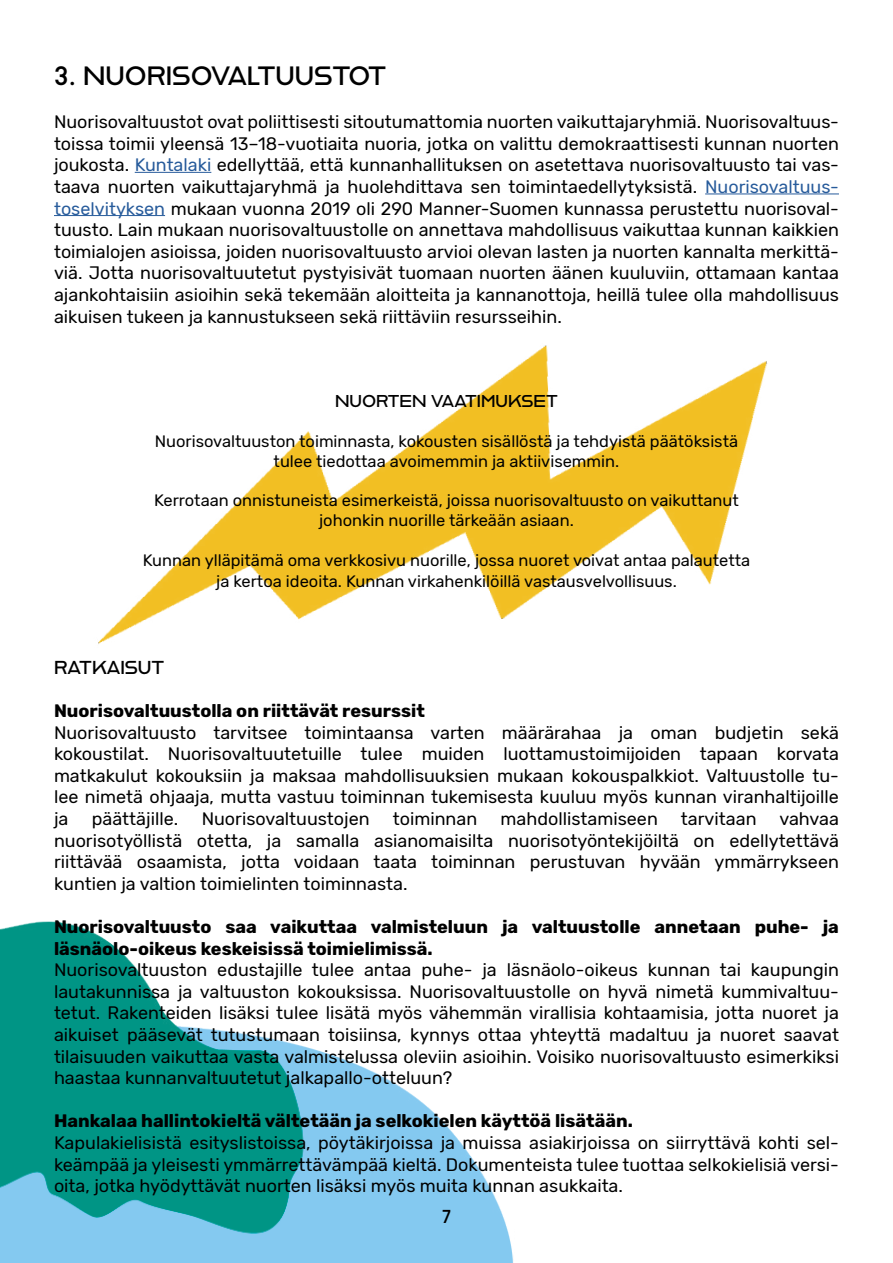
<style>
.page{position:relative;width:893px;height:1263px;background:#fff}
.page>*{position:absolute;margin:0;border:0;box-sizing:border-box;transform-origin:0 0}
.t1{font:25.5px "Reross Quadratic";color:#000}
.t2{font:18px/21.6px "Rubik";color:#000;text-align:justify}
.t3{font:700 18px/21.6px "Rubik";color:#000}
.t4{font:18px "Reross Quadratic";color:#000}
.t5{font:16.5px/19.8px "Rubik";color:#000;text-align:center}
.t6{font:16.5px "Reross Quadratic";color:#000}
.s1{color:#275b9b}
</style>
<div class="page">
<img style="left:0;top:921px;width:513px;height:342px">
<img style="left:98px;top:345px;width:669px;height:299px">
<hr style="left:135px;top:172px;width:76px;height:1px;background:#275b9b">
<hr style="left:705px;top:193px;width:134px;height:1px;background:#275b9b">
<hr style="left:54px;top:215px;width:111px;height:1px;background:#275b9b">
<h1 class="t1" style="left:54px;top:59px;width:334px">3. NUORISOVALTUUSTOT</h1>
<p class="t2" style="left:54px;top:112px;width:786px">Nuorisovaltuustot ovat poliittisesti sitoutumattomia nuorten vaikuttajaryhmiä. Nuorisovaltuus&shy;toissa toimii yleensä 13–18-vuotiaita nuoria, jotka on valittu demokraattisesti kunnan nuorten joukosta. <span class="s1">Kuntalaki</span> edellyttää, että kunnanhallituksen on asetettava nuorisovaltuusto tai vas&shy;taava nuorten vaikuttajaryhmä ja huolehdittava sen toimintaedellytyksistä. <span class="s1">Nuorisovaltuus&shy;toselvityksen</span> mukaan vuonna 2019 oli 290 Manner-Suomen kunnassa perustettu nuorisoval&shy;tuusto. Lain mukaan nuorisovaltuustolle on annettava mahdollisuus vaikuttaa kunnan kaikkien toimialojen asioissa, joiden nuorisovaltuusto arvioi olevan lasten ja nuorten kannalta merkittä&shy;viä. Jotta nuorisovaltuutetut pystyisivät tuomaan nuorten äänen kuuluviin, ottamaan kantaa ajankohtaisiin asioihin sekä tekemään aloitteita ja kannanottoja, heillä tulee olla mahdollisuus aikuisen tukeen ja kannustukseen sekä riittäviin resursseihin.</p>
<p class="t6" style="left:335px;top:390px;width:224px">NUORTEN VAATIMUKSET</p>
<p class="t5" style="left:155px;top:432px;width:585px">Nuorisovaltuuston toiminnasta, kokousten sisällöstä ja tehdyistä päätöksistä tulee tiedottaa avoimemmin ja aktiivisemmin.</p>
<p class="t5" style="left:154px;top:491px;width:586px">Kerrotaan onnistuneista esimerkeistä, joissa nuorisovaltuusto on vaikuttanut johonkin nuorille tärkeään asiaan.</p>
<p class="t5" style="left:143px;top:550px;width:609px;line-height:21.6px">Kunnan ylläpitämä oma verkkosivu nuorille, jossa nuoret voivat antaa palautetta ja kertoa ideoita. Kunnan virkahenkilöillä vastausvelvollisuus.</p>
<p class="t4" style="left:54px;top:655px;width:112px">RATKAISUT</p>
<p class="t3" style="left:54px;top:700px;width:372px">Nuorisovaltuustolla on riittävät resurssit</p>
<p class="t2" style="left:54px;top:722px;width:786px">Nuorisovaltuusto tarvitsee toimintaansa varten määrärahaa ja oman budjetin sekä kokoustilat. Nuorisovaltuutetuille tulee muiden luottamustoimijoiden tapaan korvata matkakulut kokouksiin ja maksaa mahdollisuuksien mukaan kokouspalkkiot. Valtuustolle tu&shy;lee nimetä ohjaaja, mutta vastuu toiminnan tukemisesta kuuluu myös kunnan viranhaltijoille ja</p>
<p class="t2" style="left:92px;top:808px;width:88px">päättäjille.</p>
<p class="t2" style="left:202px;top:808px;width:170px">Nuorisovaltuustojen</p>
<p class="t2" style="left:393px;top:808px;width:86px">toiminnan</p>
<p class="t2" style="left:501px;top:808px;width:159px">mahdollistamiseen</p>
<p class="t2" style="left:681px;top:808px;width:77px">tarvitaan</p>
<p class="t2" style="left:54px;top:808px;width:786px;text-indent:725px">vahvaa nuorisotyöllistä otetta, ja samalla asianomaisilta nuorisotyöntekijöiltä on edellytettävä riittävää osaamista, jotta voidaan taata toiminnan perustuvan hyvään ymmärrykseen kuntien ja valtion toimielinten toiminnasta.</p>
<p class="t3" style="left:54px;top:916px;width:786px">Nuorisovaltuusto saa vaikuttaa valmisteluun ja valtuustolle annetaan puhe- ja läsnäolo-oikeus keskeisissä toimielimissä.</p>
<p class="t2" style="left:54px;top:959px;width:786px">Nuorisovaltuuston edustajille tulee antaa puhe- ja läsnäolo-oikeus kunnan tai kaupungin lautakunnissa ja valtuuston kokouksissa. Nuorisovaltuustolle on hyvä nimetä kummivaltuu&shy;tetut. Rakenteiden lisäksi tulee lisätä myös vähemmän virallisia kohtaamisia, jotta nuoret ja aikuiset pääsevät tutustumaan toisiinsa, kynnys ottaa yhteyttä madaltuu ja nuoret saavat tilaisuuden vaikuttaa vasta valmistelussa oleviin asioihin. Voisiko nuorisovaltuusto esimerkiksi haastaa kunnanvaltuutetut jalkapallo-otteluun?</p>
<p class="t3" style="left:54px;top:1111px;width:580px">Hankalaa hallintokieltä vältetään ja selkokielen käyttöä lisätään.</p>
<p class="t2" style="left:54px;top:1132px;width:786px">Kapulakielisistä esityslistoissa, pöytäkirjoissa ja muissa asiakirjoissa on siirryttävä kohti sel&shy;keämpää ja yleisesti ymmärrettävämpää kieltä. Dokumenteista tulee tuottaa selkokielisiä versi&shy;oita, jotka hyödyttävät nuorten lisäksi myös muita kunnan asukkaita.</p>
<p class="t4" style="left:442px;top:1204px;width:10px">7</p>
</div>
